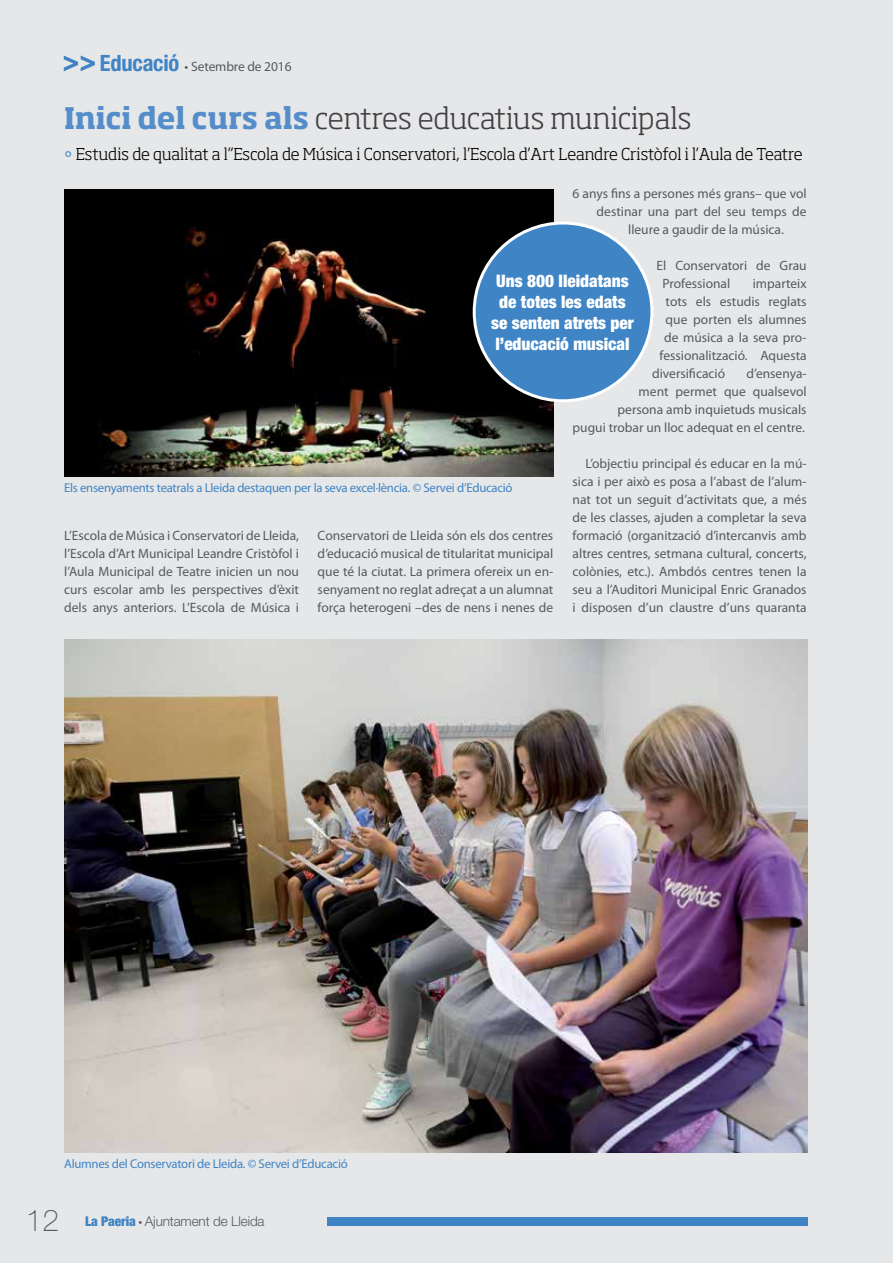
<style>
.page{position:relative;width:893px;height:1263px;background:#e6e7e8}
.page>*{position:absolute;margin:0;border:0;box-sizing:border-box;transform-origin:0 0}
.t1{font:100 30px "Helvetica Neue LT Std";color:#58595b}
.t2{font:300 29.4px "Soho Std";letter-spacing:-.005em;color:#414042}
.t3{font:900 condensed 17.25px/21px "Helvetica Neue LT Std";color:#fff;text-align:center}
.t4{font:300 16.2px "Soho Std";letter-spacing:-.01em;color:#000}
.t5{font:13.5px/18px "Myriad Pro";color:#58595b;text-align:justify}
.t6{font:300 13.5px "Helvetica Neue LT Std";letter-spacing:-.01em;color:#58595b}
.t7{font:12.75px "Myriad Pro";letter-spacing:-.02em;color:#3f84c5}
.s1{font-family:"Helvetica Neue LT Std";font-weight:700;font-stretch:condensed;font-size:22.5px;color:#3f84c5}
.s2{font-weight:700;color:#558dca}
.s3{color:#3f84c5}
.s4{font-weight:900;font-stretch:condensed;color:#3f84c5}
.s5{font-family:"Myriad Pro";font-weight:400}
</style>
<div class="page">
<svg style="left:64px;top:56px;width:31px;height:15px"></svg>
<div style="left:327px;top:1217px;width:481px;height:9px;background:#3f84c5"></div>
<img style="left:64px;top:189px;width:490px;height:288px">
<img style="left:64px;top:639px;width:744px;height:513px">
<div style="left:474px;top:223px;width:178px;height:178px;background:#3f84c5;border-radius:50%"></div>
<p class="t5" style="left:100px;top:58px;width:193px"><span class="s1">Educació</span> • Setembre de 2016</p>
<h2 class="t2" style="left:64px;top:100px;width:629px"><span class="s2">Inici del curs als</span> centres educatius municipals</h2>
<p class="t4" style="left:64px;top:144px;width:740px"><span class="s3">•</span> Estudis de qualitat a l’’Escola de Música i Conservatori, l’Escola d’Art Leandre Cristòfol i l’Aula de Teatre</p>
<p class="t5" style="left:573px;top:184px;width:236px">6 anys fins a persones més grans– que vol</p>
<p class="t5" style="left:597px;top:202px;width:212px">destinar una part del seu temps de</p>
<p class="t5" style="left:628px;top:220px;width:157px">lleure a gaudir de la música.</p>
<p class="t5" style="left:663px;top:256px;width:146px;text-indent:-6px">El Conservatori de Grau<br>Professional</p>
<p class="t3" style="left:491px;top:270px;width:144px">Uns 800 lleidatans de totes les edats se senten atrets per l’educació musical</p>
<p class="t5" style="left:753px;top:274px;width:55px">imparteix</p>
<p class="t5" style="left:666px;top:292px;width:143px">tots els estudis reglats</p>
<p class="t5" style="left:666px;top:310px;width:143px">que porten els alumnes</p>
<p class="t5" style="left:664px;top:328px;width:144px">de música a la seva pro-</p>
<p class="t5" style="left:660px;top:346px;width:149px">fessionalització. Aquesta</p>
<p class="t5" style="left:652px;top:364px;width:75px">diversificació</p>
<p class="t5" style="left:573px;top:364px;width:236px;text-align:right">d’ensenya-<br>ment permet que qualsevol<br>persona amb inquietuds musicals<br>pugui trobar un lloc adequat en el centre.</p>
<p class="t5" style="left:573px;top:454px;width:236px;text-indent:13px">L’objectiu principal és educar en la mú&shy;sica i per això es posa a l’abast de l’alum&shy;nat tot un seguit d’activitats que, a més de les classes, ajuden a completar la seva formació (organització d’intercanvis amb altres centres, setmana cultural, concerts, colònies, etc.). Ambdós centres tenen la seu a l’Auditori Municipal Enric Granados i disposen d’un claustre d’uns quaranta</p>
<p class="t7" style="left:64px;top:480px;width:450px">Els ensenyaments teatrals a Lleida destaquen per la seva excel·lència. © Servei d’Educació</p>
<p class="t5" style="left:64px;top:526px;width:236px">L’Escola de Música i Conservatori de Lleida, l’Escola d’Art Municipal Leandre Cristòfol i l’Aula Municipal de Teatre inicien un nou curs escolar amb les perspectives d’èxit dels anys anteriors. L’Escola de Música i</p>
<p class="t5" style="left:318px;top:526px;width:237px">Conservatori de Lleida són els dos centres d’educació musical de titularitat municipal que té la ciutat. La primera ofereix un en&shy;senyament no reglat adreçat a un alumnat força heterogeni –des de nens i nenes de</p>
<p class="t7" style="left:64px;top:1155px;width:285px">Alumnes del Conservatori de Lleida. © Servei d’Educació</p>
<h1 class="t1" style="left:26px;top:1203px;width:35px">12</h1>
<p class="t6" style="left:85px;top:1212px;width:181px"><span class="s4">La Paeria</span> <span class="s5">•</span> Ajuntament de Lleida</p>
</div>
